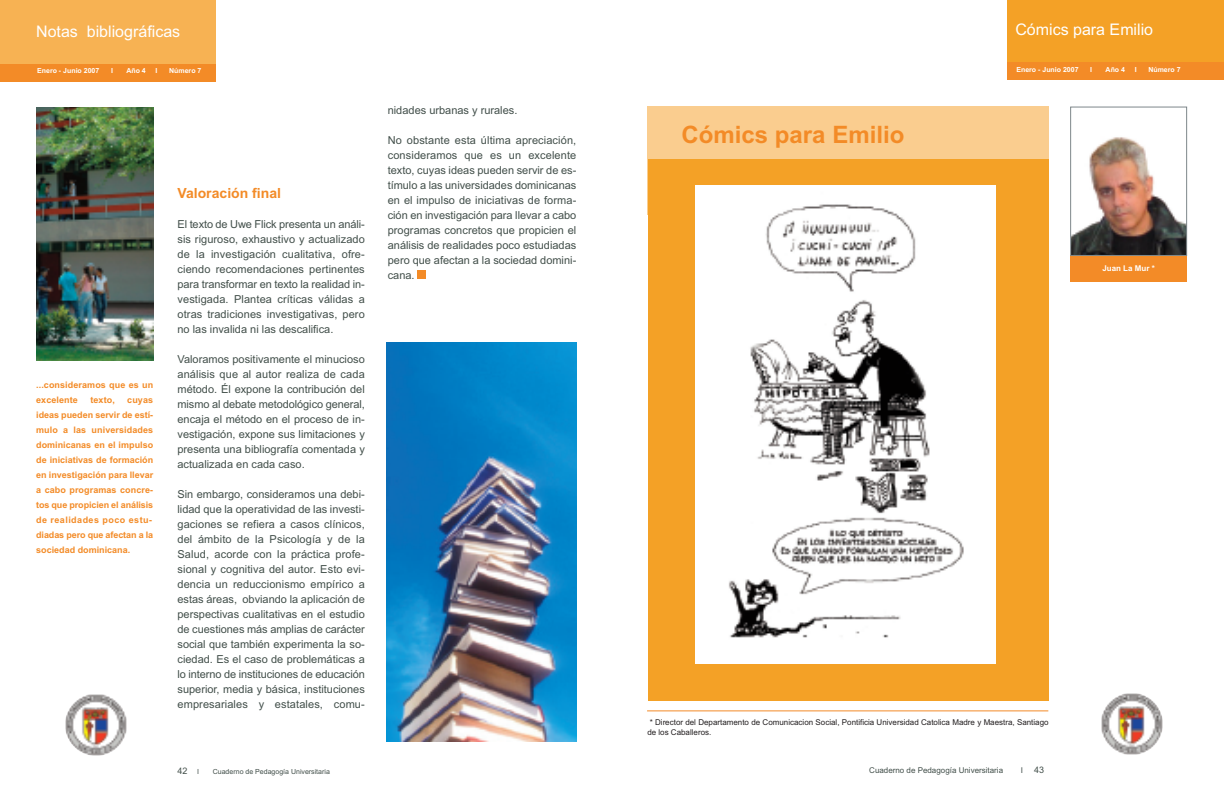
<style>
.page{position:relative;width:1224px;height:792px;background:#fff}
.page>*{position:absolute;margin:0;border:0;box-sizing:border-box;transform-origin:0 0}
.t1{font:700 24px "Arial";color:#f38b27}
.t2{font:16px "Arial";color:#fff}
.t3{font:700 14px "Arial";color:#f38b27}
.t4{font:11px/15px "Arial";color:#424f4a;text-align:justify}
.t5{font:700 9px/15px "Arial";color:#f38b27}
.t6{font:9px "Arial";color:#424f4a}
.t7{font:8px/9.6px "Arial";color:#231f20}
.t8{font:8px "Arial";color:#424f4a}
.t9{font:700 8px "Arial";color:#fff}
.t10{font:700 7px "Arial";color:#fff}
.t11{font:7px "Arial";color:#424f4a}
.s1{font-size:7px}
.s2{font-size:8px}
</style>
<div class="page">
<img style="left:65px;top:694px;width:62px;height:62px">
<div style="left:0;top:0;width:216px;height:64px;background:#f7b253"></div>
<div style="left:0;top:64px;width:216px;height:18px;background:#f38b27"></div>
<img style="left:36px;top:108px;width:117px;height:253px">
<img style="left:387px;top:343px;width:189px;height:399px">
<div style="left:417px;top:270px;width:9px;height:9px;background:#f38b27"></div>
<div style="left:1007px;top:0;width:216px;height:63px;background:#f4a126"></div>
<div style="left:1007px;top:62px;width:216px;height:18px;background:#f38b27"></div>
<img style="left:1101px;top:693px;width:62px;height:62px">
<div style="left:1070px;top:255px;width:117px;height:27px;background:#f38b27"></div>
<img style="left:1072px;top:137px;width:113px;height:117px">
<div style="left:1070px;top:107px;width:117px;height:149px;border:1px solid #7e878a"></div>
<div style="left:648px;top:107px;width:401px;height:108px;background:#facd8f"></div>
<div style="left:648px;top:160px;width:401px;height:541px;background:#f4a126"></div>
<img style="left:695px;top:186px;width:301px;height:478px">
<hr style="left:647px;top:710px;width:401px;height:1px;background:#f38b27">
<h2 class="t2" style="left:36px;top:22px;width:146px">Notas bibliográficas</h2>
<p class="t10" style="left:37px;top:67px;width:64px">Enero - Junio 2007</p>
<p class="t10" style="left:111px;top:67px;width:3px">I</p>
<p class="t10" style="left:126px;top:67px;width:21px">Año 4</p>
<p class="t10" style="left:156px;top:67px;width:3px">I</p>
<p class="t10" style="left:169px;top:67px;width:34px">Número 7</p>
<p class="t5" style="left:36px;top:377px;width:119px">...consideramos que es un excelente</p>
<p class="t5" style="left:90px;top:392px;width:26px">texto,</p>
<p class="t5" style="left:36px;top:392px;width:119px;text-indent:91px">cuyas ideas pueden servir de estí&shy;mulo a las universidades dominicanas en el impulso de iniciativas de formación en investigación para llevar a cabo programas concre&shy;tos que propicien el análisis de realidades poco estu&shy;diadas pero que afectan a la sociedad dominicana.</p>
<p class="t3" style="left:178px;top:185px;width:105px">Valoración final</p>
<p class="t4" style="left:178px;top:217px;width:189px">El texto de Uwe Flick presenta un análi&shy;sis riguroso, exhaustivo y actualizado de la investigación cualitativa, ofre&shy;ciendo recomendaciones pertinentes para transformar en texto la realidad in&shy;vestigada. Plantea críticas válidas a otras tradiciones investigativas, pero no las invalida ni las descalifica.</p>
<p class="t4" style="left:178px;top:352px;width:189px">Valoramos positivamente el minucioso análisis que al autor realiza de cada método. Él expone la contribución del mismo al debate metodológico general, encaja el método en el proceso de in&shy;vestigación, expone sus limitaciones y presenta una bibliografía comentada y actualizada en cada caso.</p>
<p class="t4" style="left:178px;top:487px;width:189px">Sin embargo, consideramos una debi&shy;lidad que la operatividad de las investi&shy;gaciones se refiera a casos clínicos, del ámbito de la Psicología y de la Salud, acorde con la práctica profe&shy;sional y cognitiva del autor. Esto evi&shy;dencia un reduccionismo empírico a estas áreas, obviando la aplicación de perspectivas cualitativas en el estudio de cuestiones más amplias de carácter social que también experimenta la so&shy;ciedad. Es el caso de problemáticas a lo interno de instituciones de educación superior, media y básica, instituciones empresariales y estatales, comu-</p>
<p class="t6" style="left:178px;top:765px;width:23px">42 <span class="s1">I</span></p>
<p class="t11" style="left:213px;top:767px;width:119px">Cuaderno de Pedagogía Universitaria</p>
<p class="t4" style="left:388px;top:103px;width:131px">nidades urbanas y rurales.</p>
<p class="t4" style="left:388px;top:133px;width:190px">No obstante esta última apreciación, consideramos que es un excelente texto, cuyas ideas pueden servir de es&shy;tímulo a las universidades dominicanas en el impulso de iniciativas de forma&shy;ción en investigación para llevar a cabo programas concretos que propicien el análisis de realidades poco estudiadas pero que afectan a la sociedad domini&shy;cana.</p>
<h2 class="t2" style="left:1015px;top:20px;width:139px">Cómics para Emilio</h2>
<h1 class="t1" style="left:682px;top:121px;width:224px">Cómics para Emilio</h1>
<p class="t10" style="left:1016px;top:65px;width:64px">Enero - Junio 2007</p>
<p class="t10" style="left:1090px;top:65px;width:3px">I</p>
<p class="t10" style="left:1106px;top:65px;width:21px">Año 4</p>
<p class="t10" style="left:1135px;top:65px;width:3px">I</p>
<p class="t10" style="left:1148px;top:65px;width:34px">Número 7</p>
<p class="t9" style="left:1102px;top:264px;width:54px">Juan La Mur *</p>
<p class="t7" style="left:647px;top:718px;width:403px">* Director del Departamento de Comunicacion Social, Pontificia Universidad Catolica Madre y Maestra, Santiago de los Caballeros.</p>
<p class="t8" style="left:869px;top:765px;width:135px">Cuaderno de Pedagogía Universitaria</p>
<p class="t6" style="left:1021px;top:764px;width:25px"><span class="s2">I</span> 43</p>
</div>
